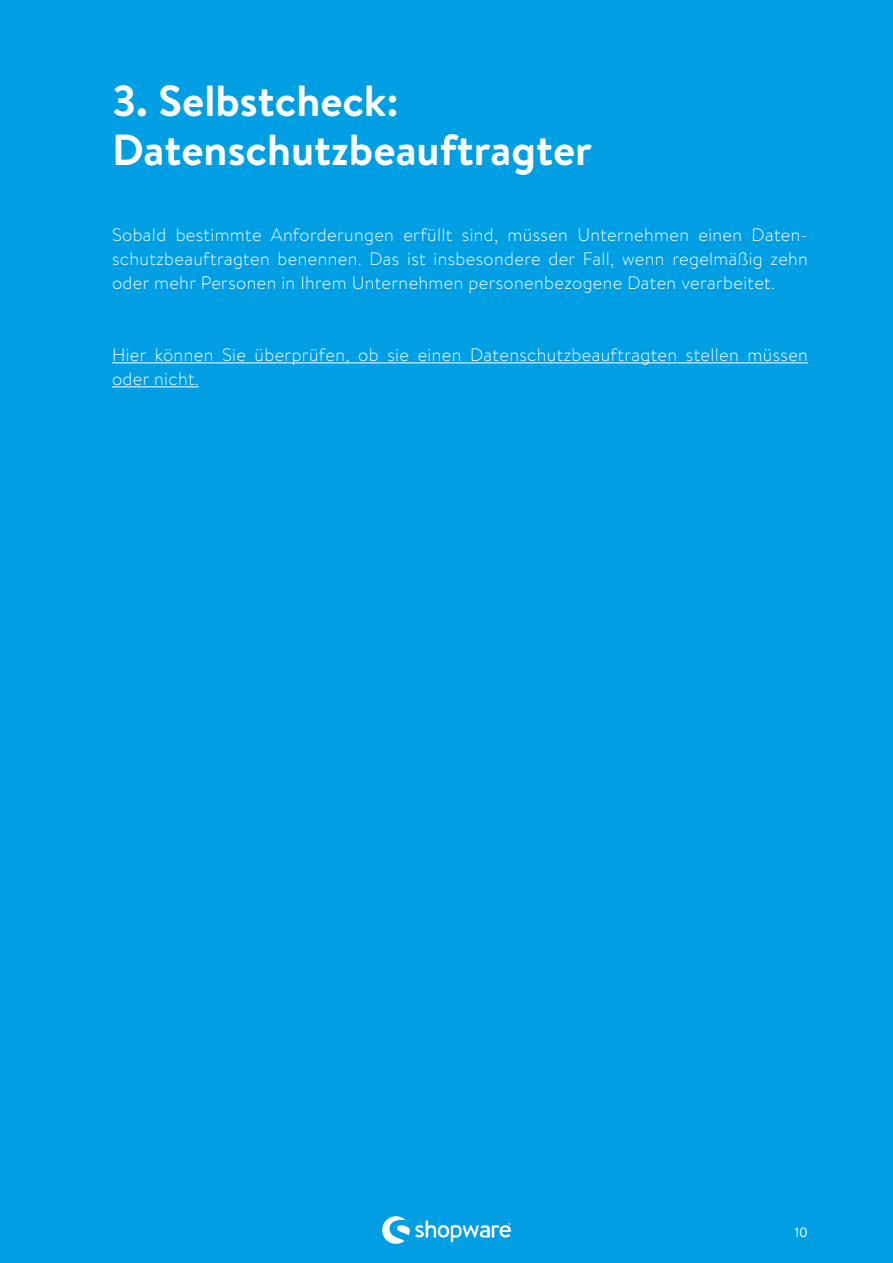
<style>
.page{position:relative;width:893px;height:1263px;background:#009fe3}
.page>*{position:absolute;margin:0;border:0;box-sizing:border-box;transform-origin:0 0}
.t1{font:700 43.5px "Brandon Text";color:#fff}
.t2{font:300 18px/24px "Brandon Text";letter-spacing:.02em;color:#fff;text-align:justify}
.t3{font:13.5px "Brandon Text";color:#fff}
</style>
<div class="page">
<svg style="left:382px;top:1216px;width:129px;height:28px"></svg>
<hr style="left:112px;top:362px;width:696px;height:1px;background:#fff">
<hr style="left:112px;top:386px;width:87px;height:1px;background:#fff">
<p class="t1" style="left:112px;top:70px;width:288px">3. Selbstcheck:</p>
<p class="t1" style="left:112px;top:120px;width:481px">Datenschutzbeauftragter</p>
<p class="t2" style="left:112px;top:222px;width:697px">Sobald bestimmte Anforderungen erfüllt sind, müssen Unternehmen einen Daten&shy;schutzbeauftragten benennen. Das ist insbesondere der Fall, wenn regelmäßig zehn oder mehr Personen in Ihrem Unternehmen personenbezogene Daten verarbeitet.</p>
<p class="t2" style="left:112px;top:342px;width:697px">Hier können Sie überprüfen, ob sie einen Datenschutzbeauftragten stellen müssen oder nicht.</p>
<p class="t3" style="left:795px;top:1223px;width:15px">10</p>
</div>
